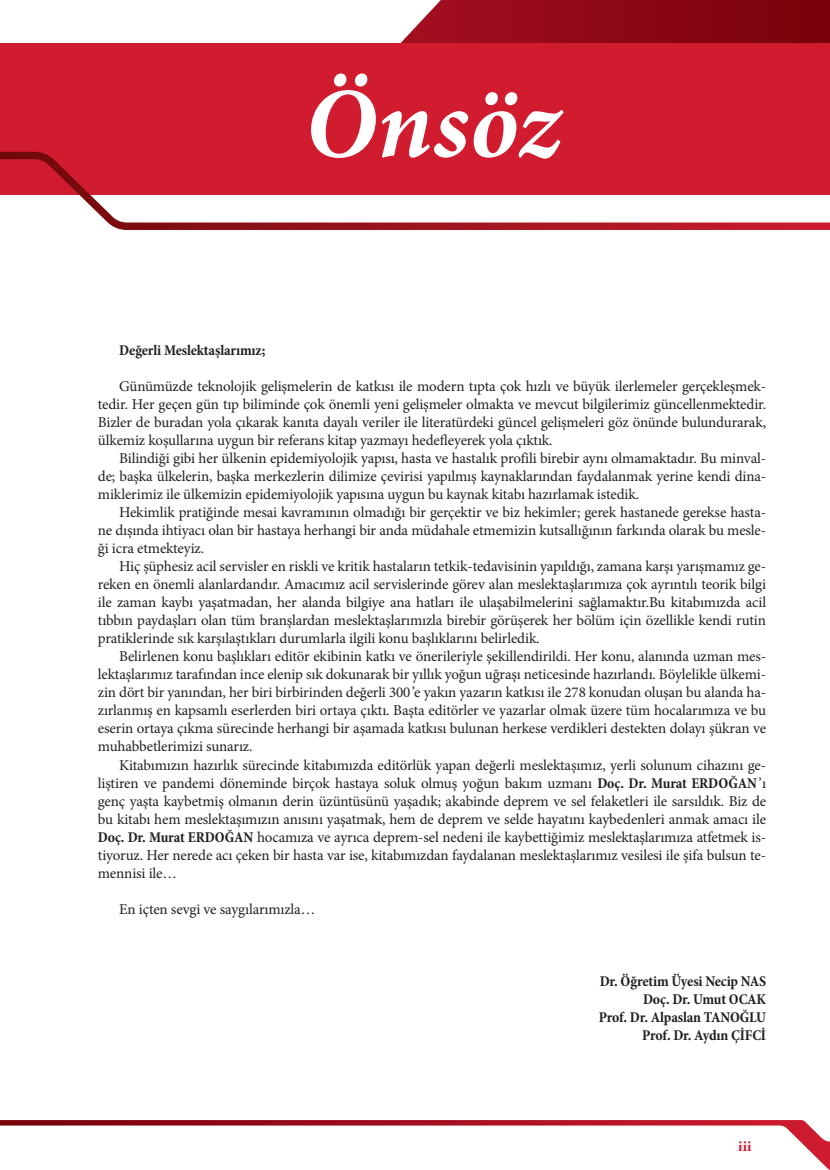
<style>
.page{position:relative;width:830px;height:1170px;background:#fff}
.page>*{position:absolute;margin:0;border:0;box-sizing:border-box;transform-origin:0 0}
.t1{font:italic 700 99.75px "Minions";letter-spacing:.005em;color:#fff}
.t2{font:700 15.3px "Garamondd";color:#d11c2f}
.t3{font:15px/18px "Minions";letter-spacing:-.01em;color:#231f20;text-align:justify}
.t4{font:700 15px/18px "Minions";letter-spacing:-.01em;color:#231f20;text-align:right}
.s1{font-weight:700}
</style>
<div class="page">
<svg style="left:0;top:1120px;width:829px;height:49px"></svg>
<svg style="left:0;top:0;width:829px;height:44px"></svg>
<div style="left:0;top:44px;width:829px;height:151px;background:#d11c2f"></div>
<svg style="left:0;top:152px;width:829px;height:78px"></svg>
<h1 class="t1" style="left:304px;top:53px;width:256px">Önsöz</h1>
<p class="t4" style="left:119px;top:341px;width:148px">Değerli Meslektaşlarımız;</p>
<p class="t3" style="left:98px;top:377px;width:669px;text-indent:21px">Günümüzde teknolojik gelişmelerin de katkısı ile modern tıpta çok hızlı ve büyük ilerlemeler gerçekleşmek&shy;tedir. Her geçen gün tıp biliminde çok önemli yeni gelişmeler olmakta ve mevcut bilgilerimiz güncellenmektedir.<br>Bizler de buradan yola çıkarak kanıta dayalı veriler ile literatürdeki güncel gelişmeleri göz önünde bulundurarak, ülkemiz koşullarına uygun bir referans kitap yazmayı hedefleyerek yola çıktık.</p>
<p class="t3" style="left:98px;top:449px;width:669px;text-indent:21px">Bilindiği gibi her ülkenin epidemiyolojik yapısı, hasta ve hastalık profili birebir aynı olmamaktadır. Bu minval&shy;de; başka ülkelerin, başka merkezlerin dilimize çevirisi yapılmış kaynaklarından faydalanmak yerine kendi dina&shy;miklerimiz ile ülkemizin epidemiyolojik yapısına uygun bu kaynak kitabı hazırlamak istedik.</p>
<p class="t3" style="left:98px;top:503px;width:669px;text-indent:21px">Hekimlik pratiğinde mesai kavramının olmadığı bir gerçektir ve biz hekimler; gerek hastanede gerekse hasta&shy;ne dışında ihtiyacı olan bir hastaya herhangi bir anda müdahale etmemizin kutsallığının farkında olarak bu mesle&shy;ği icra etmekteyiz.</p>
<p class="t3" style="left:98px;top:557px;width:669px;text-indent:21px">Hiç şüphesiz acil servisler en riskli ve kritik hastaların tetkik-tedavisinin yapıldığı, zamana karşı yarışmamız ge&shy;reken en önemli alanlardandır. Amacımız acil servislerinde görev alan meslektaşlarımıza çok ayrıntılı teorik bilgi ile zaman kaybı yaşatmadan, her alanda bilgiye ana hatları ile ulaşabilmelerini sağlamaktır.Bu kitabımızda acil tıbbın paydaşları olan tüm branşlardan meslektaşlarımızla birebir görüşerek her bölüm için özellikle kendi rutin pratiklerinde sık karşılaştıkları durumlarla ilgili konu başlıklarını belirledik.</p>
<p class="t3" style="left:98px;top:647px;width:669px;text-indent:21px">Belirlenen konu başlıkları editör ekibinin katkı ve önerileriyle şekillendirildi. Her konu, alanında uzman mes&shy;lektaşlarımız tarafından ince elenip sık dokunarak bir yıllık yoğun uğraşı neticesinde hazırlandı. Böylelikle ülkemi&shy;zin dört bir yanından, her biri birbirinden değerli 300’e yakın yazarın katkısı ile 278 konudan oluşan bu alanda ha&shy;zırlanmış en kapsamlı eserlerden biri ortaya çıktı. Başta editörler ve yazarlar olmak üzere tüm hocalarımıza ve bu eserin ortaya çıkma sürecinde herhangi bir aşamada katkısı bulunan herkese verdikleri destekten dolayı şükran ve muhabbetlerimizi sunarız.</p>
<p class="t3" style="left:98px;top:755px;width:669px;text-indent:21px">Kitabımızın hazırlık sürecinde kitabımızda editörlük yapan değerli meslektaşımız, yerli solunum cihazını ge&shy;liştiren ve pandemi döneminde birçok hastaya soluk olmuş yoğun bakım uzmanı <span class="s1">Doç. Dr. Murat ERDOĞAN</span>’ı genç yaşta kaybetmiş olmanın derin üzüntüsünü yaşadık; akabinde deprem ve sel felaketleri ile sarsıldık. Biz de bu kitabı hem meslektaşımızın anısını yaşatmak, hem de deprem ve selde hayatını kaybedenleri anmak amacı ile <span class="s1">Doç. Dr. Murat ERDOĞAN</span> hocamıza ve ayrıca deprem-sel nedeni ile kaybettiğimiz meslektaşlarımıza atfetmek is&shy;tiyoruz. Her nerede acı çeken bir hasta var ise, kitabımızdan faydalanan meslektaşlarımız vesilesi ile şifa bulsun te&shy;mennisi ile…</p>
<p class="t3" style="left:119px;top:899px;width:197px">En içten sevgi ve saygılarımızla…</p>
<p class="t4" style="left:598px;top:971px;width:169px">Dr. Öğretim Üyesi Necip NAS<br>Doç. Dr. Umut OCAK<br>Prof. Dr. Alpaslan TANOĞLU<br>Prof. Dr. Aydın ÇİFCİ</p>
<p class="t2" style="left:738px;top:1136px;width:15px">iii</p>
</div>
